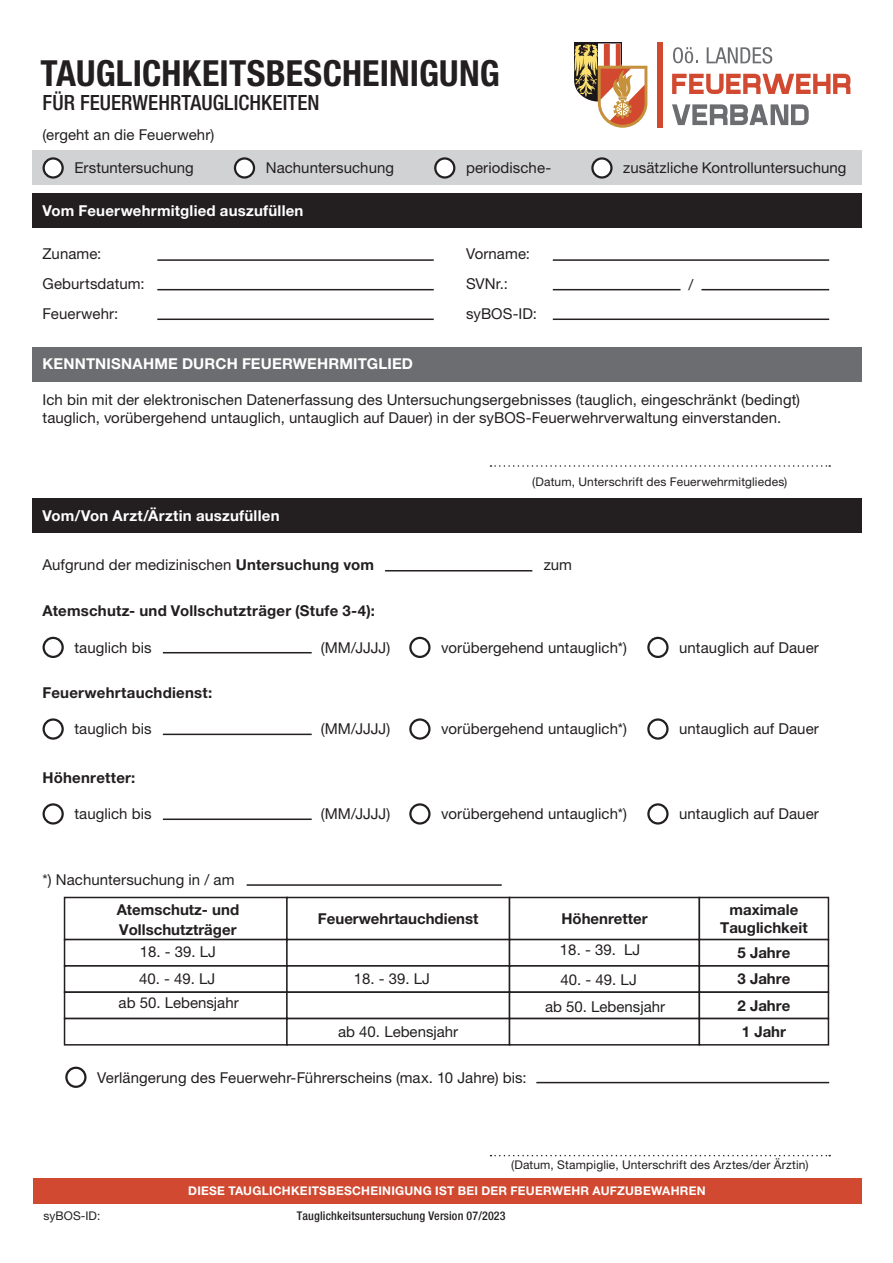
<style>
.page{position:relative;width:893px;height:1263px;background:#fff}
.page>*{position:absolute;margin:0;border:0;box-sizing:border-box;transform-origin:0 0}
.t1{font:700 condensed 36px "Helvetica Neue LT Pro";letter-spacing:.005em;color:#231f20}
.t2{font:500 condensed 21px "Helvetica Neue LT Pro";letter-spacing:.005em;color:#231f20}
.t3{font:15px/18px "Helvetica Neue LT Pro";letter-spacing:.005em;color:#231f20}
.t4{font:700 15px/18px "Helvetica Neue LT Pro";color:#231f20;text-align:center}
.t5{font:700 15px "Helvetica Neue LT Pro";letter-spacing:.015em;color:#fff}
.t6{font:12px "Helvetica Neue LT Pro";letter-spacing:.015em;color:#231f20}
.t7{font:700 12px "Helvetica Neue LT Pro";letter-spacing:.02em;color:#fff}
.t8{font:500 condensed 12px "Helvetica Neue LT Pro";letter-spacing:.01em;color:#231f20}
.s1{font-weight:700}
</style>
<div class="page">
<div style="left:657px;top:43px;width:6px;height:85px;background:#d04930"></div>
<svg style="left:672px;top:74px;width:178px;height:20px"></svg>
<svg style="left:574px;top:43px;width:73px;height:85px"></svg>
<svg style="left:672px;top:104px;width:137px;height:21px"></svg>
<svg style="left:707px;top:47px;width:65px;height:17px"></svg>
<svg style="left:673px;top:47px;width:24px;height:16px"></svg>
<div style="left:32px;top:193px;width:829px;height:34px;background:#231f20"></div>
<div style="left:32px;top:151px;width:829px;height:34px;background:#d1d2d4"></div>
<svg style="left:44px;top:158px;width:19px;height:19px"></svg>
<div style="left:43px;top:157px;width:21px;height:22px;border:2px solid #231f20;border-radius:50%"></div>
<svg style="left:235px;top:158px;width:19px;height:19px"></svg>
<div style="left:234px;top:157px;width:21px;height:22px;border:2px solid #231f20;border-radius:50%"></div>
<svg style="left:435px;top:158px;width:19px;height:19px"></svg>
<div style="left:434px;top:157px;width:21px;height:22px;border:2px solid #231f20;border-radius:50%"></div>
<svg style="left:592px;top:158px;width:19px;height:19px"></svg>
<div style="left:591px;top:157px;width:22px;height:22px;border:2px solid #231f20;border-radius:50%"></div>
<hr style="left:157px;top:259px;width:277px;height:2px;background:#231f20">
<hr style="left:553px;top:259px;width:276px;height:2px;background:#231f20">
<hr style="left:157px;top:289px;width:277px;height:1px;background:#231f20">
<hr style="left:157px;top:319px;width:277px;height:1px;background:#231f20">
<hr style="left:553px;top:319px;width:276px;height:1px;background:#231f20">
<div style="left:32px;top:347px;width:829px;height:34px;background:#6c6d70"></div>
<svg style="left:490px;top:465px;width:340px;height:2px"></svg>
<div style="left:32px;top:498px;width:829px;height:34px;background:#231f20"></div>
<hr style="left:385px;top:570px;width:147px;height:1px;background:#231f20">
<div style="left:43px;top:637px;width:21px;height:21px;border:2px solid #231f20;border-radius:50%"></div>
<hr style="left:163px;top:652px;width:149px;height:1px;background:#231f20">
<svg style="left:410px;top:638px;width:19px;height:19px"></svg>
<div style="left:409px;top:637px;width:22px;height:21px;border:2px solid #231f20;border-radius:50%"></div>
<svg style="left:648px;top:638px;width:19px;height:19px"></svg>
<div style="left:647px;top:637px;width:22px;height:21px;border:2px solid #231f20;border-radius:50%"></div>
<svg style="left:44px;top:719px;width:19px;height:19px"></svg>
<div style="left:43px;top:718px;width:21px;height:22px;border:2px solid #231f20;border-radius:50%"></div>
<hr style="left:163px;top:734px;width:149px;height:1px;background:#231f20">
<svg style="left:410px;top:719px;width:19px;height:19px"></svg>
<div style="left:409px;top:718px;width:22px;height:22px;border:2px solid #231f20;border-radius:50%"></div>
<svg style="left:648px;top:719px;width:19px;height:19px"></svg>
<div style="left:647px;top:718px;width:22px;height:22px;border:2px solid #231f20;border-radius:50%"></div>
<div style="left:43px;top:803px;width:21px;height:21px;border:2px solid #231f20;border-radius:50%"></div>
<hr style="left:163px;top:818px;width:149px;height:2px;background:#231f20">
<svg style="left:410px;top:804px;width:19px;height:19px"></svg>
<div style="left:409px;top:803px;width:22px;height:21px;border:2px solid #231f20;border-radius:50%"></div>
<svg style="left:648px;top:804px;width:19px;height:19px"></svg>
<div style="left:647px;top:803px;width:22px;height:21px;border:2px solid #231f20;border-radius:50%"></div>
<hr style="left:247px;top:884px;width:255px;height:2px;background:#231f20">
<div style="left:64px;top:897px;width:224px;height:43px;border:2px solid #231f20"></div>
<div style="left:286px;top:897px;width:224px;height:43px;border:2px solid #231f20"></div>
<div style="left:509px;top:897px;width:191px;height:43px;border:2px solid #231f20"></div>
<div style="left:699px;top:897px;width:130px;height:43px;border:2px solid #231f20"></div>
<div style="left:64px;top:939px;width:224px;height:27px;border:2px solid #231f20"></div>
<div style="left:286px;top:939px;width:224px;height:27px;border:2px solid #231f20"></div>
<div style="left:509px;top:939px;width:191px;height:27px;border:2px solid #231f20"></div>
<div style="left:699px;top:939px;width:130px;height:27px;border:2px solid #231f20"></div>
<div style="left:64px;top:965px;width:224px;height:28px;border:2px solid #231f20"></div>
<div style="left:286px;top:965px;width:224px;height:28px;border:2px solid #231f20"></div>
<div style="left:509px;top:965px;width:191px;height:28px;border:2px solid #231f20"></div>
<div style="left:699px;top:965px;width:130px;height:28px;border:2px solid #231f20"></div>
<div style="left:64px;top:991px;width:224px;height:28px;border:2px solid #231f20"></div>
<div style="left:286px;top:991px;width:224px;height:28px;border:2px solid #231f20"></div>
<div style="left:509px;top:991px;width:191px;height:28px;border:2px solid #231f20"></div>
<div style="left:699px;top:991px;width:130px;height:28px;border:2px solid #231f20"></div>
<div style="left:64px;top:1018px;width:224px;height:27px;border:2px solid #231f20"></div>
<div style="left:286px;top:1018px;width:224px;height:27px;border:2px solid #231f20"></div>
<div style="left:509px;top:1018px;width:191px;height:27px;border:2px solid #231f20"></div>
<div style="left:699px;top:1018px;width:130px;height:27px;border:2px solid #231f20"></div>
<svg style="left:66px;top:1068px;width:19px;height:19px"></svg>
<div style="left:65px;top:1067px;width:22px;height:21px;border:2px solid #231f20;border-radius:50%"></div>
<hr style="left:536px;top:1082px;width:293px;height:1px;background:#231f20">
<svg style="left:490px;top:1155px;width:340px;height:1px"></svg>
<div style="left:33px;top:1178px;width:828px;height:25px;background:#d04930"></div>
<hr style="left:701px;top:289px;width:128px;height:1px;background:#231f20">
<hr style="left:553px;top:289px;width:127px;height:1px;background:#231f20">
<p class="t1" style="left:40px;top:51px;width:461px">TAUGLICHKEITSBESCHEINIGUNG</p>
<p class="t2" style="left:43px;top:90px;width:279px">FÜR FEUERWEHRTAUGLICHKEITEN</p>
<p class="t3" style="left:43px;top:126px;width:173px">(ergeht an die Feuerwehr)</p>
<p class="t3" style="left:74px;top:159px;width:121px">Erstuntersuchung</p>
<p class="t3" style="left:266px;top:159px;width:130px">Nachuntersuchung</p>
<p class="t3" style="left:466px;top:159px;width:87px">periodische-</p>
<p class="t3" style="left:623px;top:159px;width:225px">zusätzliche Kontrolluntersuchung</p>
<p class="t5" style="left:43px;top:201px;width:262px">Vom Feuerwehrmitglied auszufüllen</p>
<p class="t3" style="left:43px;top:245px;width:60px">Zuname:</p>
<p class="t3" style="left:43px;top:275px;width:103px">Geburtsdatum:</p>
<p class="t3" style="left:43px;top:305px;width:77px">Feuerwehr:</p>
<p class="t3" style="left:466px;top:245px;width:65px">Vorname:</p>
<p class="t3" style="left:466px;top:275px;width:43px">SVNr.:</p>
<p class="t3" style="left:466px;top:305px;width:72px">syBOS-ID:</p>
<p class="t3" style="left:688px;top:275px;width:6px">/</p>
<p class="t5" style="left:43px;top:355px;width:372px">KENNTNISNAHME DURCH FEUERWEHRMITGLIED</p>
<p class="t3" style="left:43px;top:391px;width:759px">Ich bin mit der elektronischen Datenerfassung des Untersuchungsergebnisses (tauglich, eingeschränkt (bedingt) tauglich, vorübergehend untauglich, untauglich auf Dauer) in der syBOS-Feuerwehrverwaltung einverstanden.</p>
<p class="t6" style="left:532px;top:475px;width:257px">(Datum, Unterschrift des Feuerwehrmitgliedes)</p>
<p class="t5" style="left:43px;top:506px;width:239px">Vom/Von Arzt/Ärztin auszufüllen</p>
<p class="t3" style="left:43px;top:556px;width:333px">Aufgrund der medizinischen <span class="s1">Untersuchung vom</span></p>
<p class="t3" style="left:544px;top:556px;width:30px">zum</p>
<p class="t4" style="left:43px;top:601px;width:334px">Atemschutz- und Vollschutzträger (Stufe 3-4):</p>
<p class="t3" style="left:74px;top:638px;width:79px">tauglich bis</p>
<p class="t3" style="left:321px;top:638px;width:71px">(MM/JJJJ)</p>
<p class="t3" style="left:441px;top:638px;width:187px">vorübergehend untauglich*)</p>
<p class="t3" style="left:679px;top:638px;width:141px">untauglich auf Dauer</p>
<p class="t4" style="left:43px;top:683px;width:171px">Feuerwehrtauchdienst:</p>
<p class="t3" style="left:74px;top:720px;width:79px">tauglich bis</p>
<p class="t3" style="left:321px;top:720px;width:71px">(MM/JJJJ)</p>
<p class="t3" style="left:441px;top:720px;width:187px">vorübergehend untauglich*)</p>
<p class="t3" style="left:679px;top:720px;width:141px">untauglich auf Dauer</p>
<p class="t4" style="left:43px;top:768px;width:94px">Höhenretter:</p>
<p class="t3" style="left:74px;top:805px;width:79px">tauglich bis</p>
<p class="t3" style="left:321px;top:805px;width:71px">(MM/JJJJ)</p>
<p class="t3" style="left:441px;top:805px;width:187px">vorübergehend untauglich*)</p>
<p class="t3" style="left:679px;top:805px;width:141px">untauglich auf Dauer</p>
<p class="t3" style="left:43px;top:870px;width:193px">*) Nachuntersuchung in / am</p>
<p class="t4" style="left:117px;top:899px;width:124px;line-height:20.5px;text-align:left">Atemschutz- und<br>Vollschutzträger</p>
<p class="t3" style="left:140px;top:942px;width:78px">18. - 39. LJ</p>
<p class="t4" style="left:737px;top:943px;width:54px">5 Jahre</p>
<p class="t3" style="left:139px;top:970px;width:78px">40. - 49. LJ</p>
<p class="t3" style="left:354px;top:970px;width:78px">18. - 39. LJ</p>
<p class="t4" style="left:318px;top:909px;width:162px">Feuerwehrtauchdienst</p>
<p class="t4" style="left:561px;top:909px;width:88px">Höhenretter</p>
<p class="t4" style="left:720px;top:900px;width:89px">maximale<br>Tauglichkeit</p>
<p class="t3" style="left:560px;top:941px;width:82px">18. - 39. LJ</p>
<p class="t4" style="left:737px;top:970px;width:54px">3 Jahre</p>
<p class="t3" style="left:545px;top:966px;width:122px;line-height:26.8px;text-indent:16px">40. - 49. LJ<br>ab 50. Lebensjahr</p>
<p class="t3" style="left:119px;top:993px;width:122px">ab 50. Lebensjahr</p>
<p class="t4" style="left:737px;top:996px;width:54px">2 Jahre</p>
<p class="t3" style="left:338px;top:1022px;width:122px">ab 40. Lebensjahr</p>
<p class="t4" style="left:742px;top:1022px;width:46px">1 Jahr</p>
<p class="t3" style="left:97px;top:1068px;width:431px">Verlängerung des Feuerwehr-Führerscheins (max. 10 Jahre) bis:</p>
<p class="t6" style="left:44px;top:1209px;width:58px">syBOS-ID:</p>
<p class="t6" style="left:511px;top:1158px;width:299px">(Datum, Stampiglie, Unterschrift des Arztes/der Ärztin)</p>
<p class="t7" style="left:188px;top:1183px;width:519px">DIESE TAUGLICHKEITSBESCHEINIGUNG IST BEI DER FEUERWEHR AUFZUBEWAHREN</p>
<p class="t8" style="left:297px;top:1208px;width:210px">Tauglichkeitsuntersuchung Version 07/2023</p>
</div>
